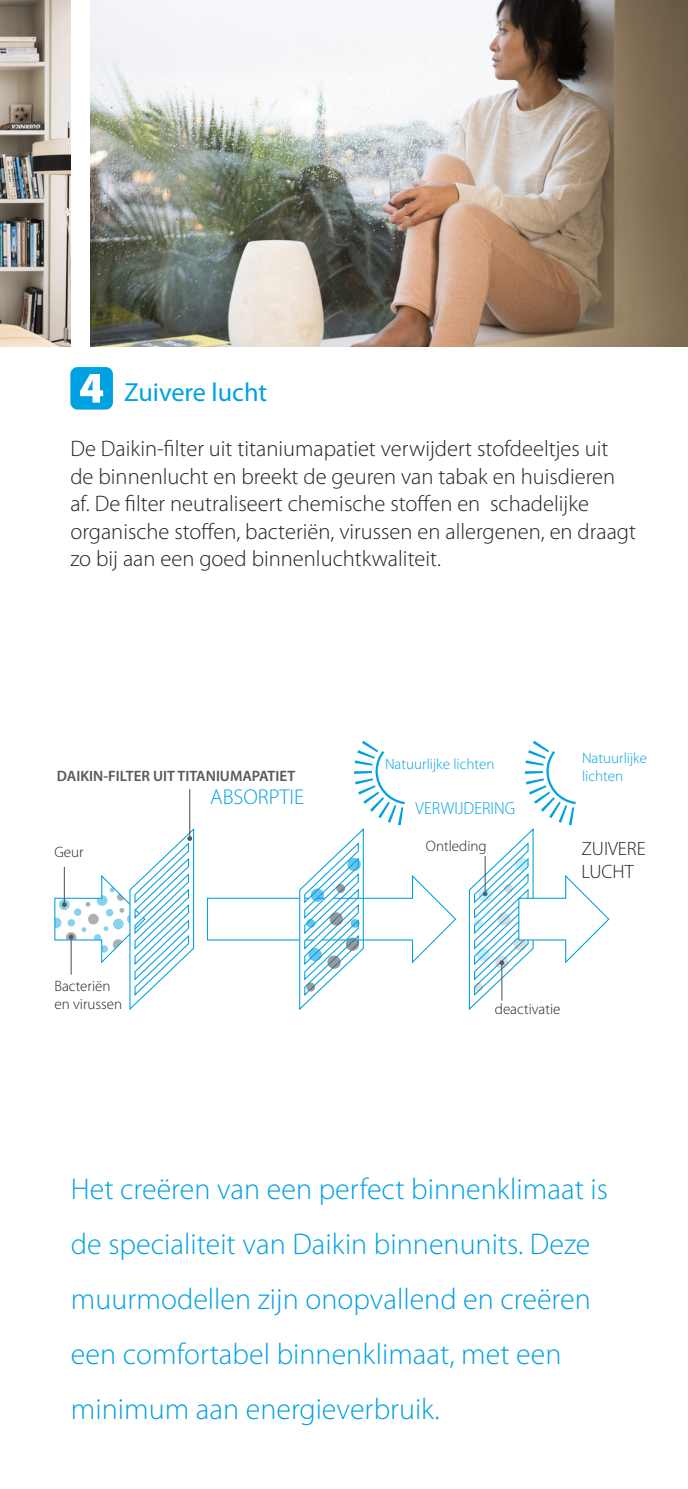
<style>
.page{position:relative;width:688px;height:1489px;background:#fff}
.page>*{position:absolute;margin:0;border:0;box-sizing:border-box;transform-origin:0 0}
.Top_features{font:300 30px/55px "Myriad Pro";color:#00a1e3}
.Subheadlines{font:26.25px "Myriad Pro";color:#00a1e3}
.Copy{font:300 22.5px/27.5px "Myriad Pro";color:#231f20}
.t1{font:300 21.5px "Myriad Pro";color:#00a1e3}
.t2{font:300 19.25px/23.2px "Myriad Pro";color:#231f20}
.t3{font:300 17.5px "Myriad Pro";color:#00a1e3;scale:.95 1}
.t4{font:300 15px/18px "Myriad Pro";color:#231f20}
.t5{font:300 15px/18px "Myriad Pro";color:#00a1e3}
.t6{font:600 15px "Myriad Pro";color:#57585a}
</style>
<div class="page">
<img style="left:0;top:0;width:71px;height:346px">
<img style="left:90px;top:0;width:597px;height:346px">
<svg style="left:70px;top:367px;width:43px;height:42px"></svg>
<div style="left:207px;top:897px;width:125px;height:43px;background:#fff;border:1px solid #00a1e3"></div>
<hr style="left:189px;top:789px;width:1px;height:49px;background:#57585a">
<svg style="left:54px;top:826px;width:140px;height:185px"></svg>
<svg style="left:298px;top:740px;width:159px;height:271px"></svg>
<svg style="left:468px;top:740px;width:142px;height:270px"></svg>
<p class="Subheadlines" style="left:124px;top:376px;width:145px">Zuivere lucht</p>
<p class="Copy" style="left:70px;top:434px;width:567px">De Daikin-filter uit titaniumapatiet verwijdert stofdeeltjes uit de binnenlucht en breekt de geuren van tabak en huisdieren af. De filter neutraliseert chemische stoffen en schadelijke organische stoffen, bacteriën, virussen en allergenen, en draagt zo bij aan een goed binnenluchtkwaliteit.</p>
<p class="t6" style="left:57px;top:766px;width:240px">DAIKIN-FILTER UIT TITANIUMAPATIET</p>
<p class="t1" style="left:210px;top:784px;width:96px">ABSORPTIE</p>
<p class="t4" style="left:54px;top:842px;width:31px">Geur</p>
<p class="t4" style="left:54px;top:976px;width:69px">Bacteriën en virussen</p>
<p class="t5" style="left:385px;top:754px;width:111px">Natuurlijke lichten</p>
<p class="t5" style="left:582px;top:748px;width:67px">Natuurlijke lichten</p>
<p class="t3" style="left:415px;top:797px;width:106px">VERWIJDERING</p>
<p class="t4" style="left:426px;top:837px;width:62px">Ontleding</p>
<p class="t2" style="left:581px;top:837px;width:66px">ZUIVERE<br>LUCHT</p>
<p class="t4" style="left:494px;top:1000px;width:67px">deactivatie</p>
<p class="Top_features" style="left:71px;top:1161px;width:538px">Het creëren van een perfect binnenklimaat is de specialiteit van Daikin binnenunits. Deze muurmodellen zijn onopvallend en creëren een comfortabel binnenklimaat, met een minimum aan energieverbruik.</p>
</div>
